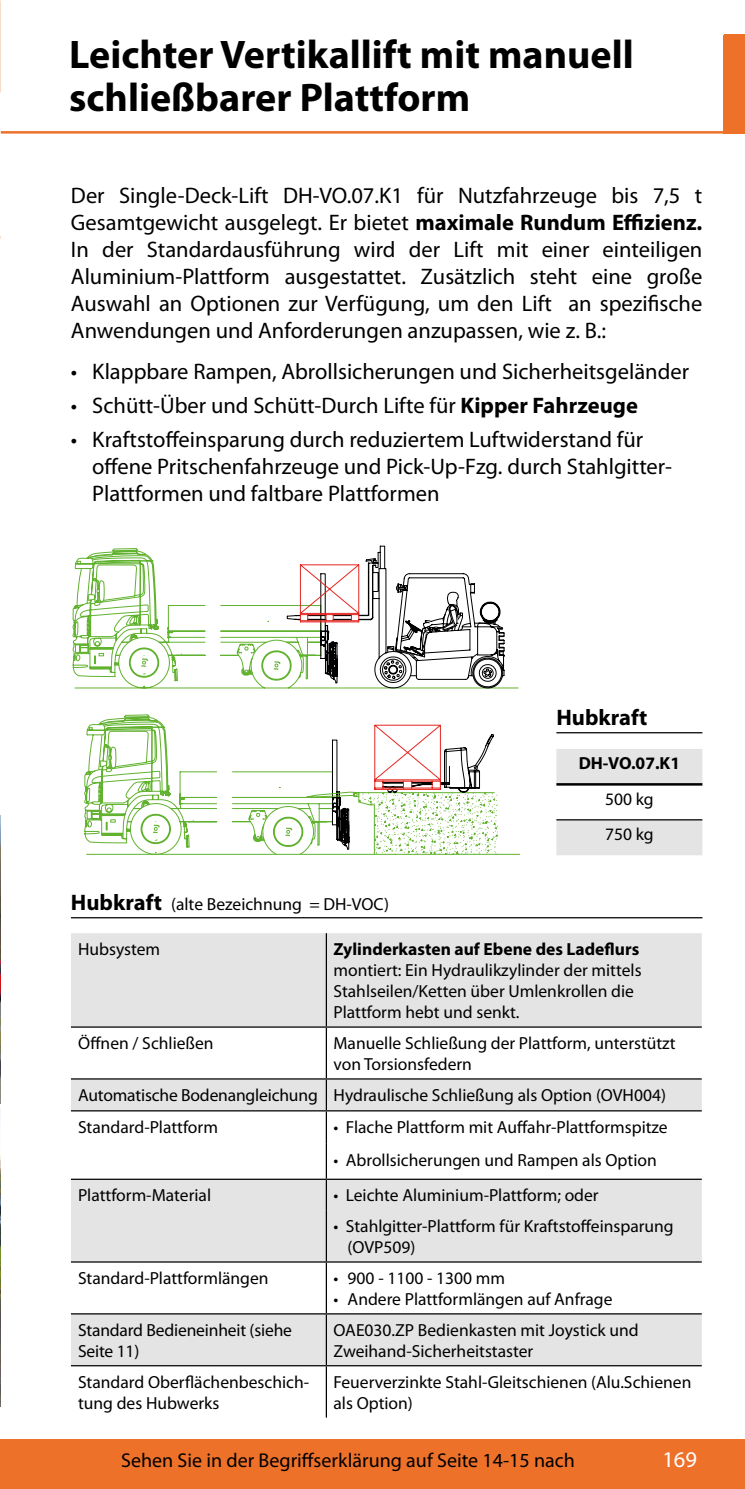
<style>
.page{position:relative;width:745px;height:1489px;background:#fff}
.page>*{position:absolute;margin:0;border:0;box-sizing:border-box;transform-origin:0 0}
.t1{font:700 40px/42.5px "Myriad Pro";color:#000}
.t2{font:22.5px/27px "Myriad Pro";color:#000;text-align:justify}
.t3{font:700 22.5px "Myriad Pro";color:#000}
.t4{font:22.5px "Myriad Pro";color:#fff}
.t5{font:20px "Myriad Pro";color:#000}
.t6{font:17.5px/21px "Myriad Pro";color:#000}
.t7{font:700 17.5px "Myriad Pro";color:#000}
.s1{font-weight:700}
.s2{font-weight:700;font-size:22.5px}
</style>
<div class="page">
<div style="left:0;top:1439px;width:744px;height:49px;background:#ee712a"></div>
<img style="left:0;top:815px;width:1px;height:288px">
<img style="left:0;top:1155px;width:1px;height:251px">
<hr style="left:1px;top:131px;width:743px;height:3px;background:#ee712a">
<hr style="left:556px;top:732px;width:146px;height:1px;background:#000">
<svg style="left:556px;top:749px;width:146px;height:106px"></svg>
<hr style="left:556px;top:783px;width:146px;height:2px;background:#000">
<hr style="left:556px;top:819px;width:146px;height:1px;background:#000">
<hr style="left:71px;top:917px;width:631px;height:1px;background:#000">
<div style="left:71px;top:933px;width:630px;height:93px;background:#e4e4e4"></div>
<div style="left:71px;top:1079px;width:630px;height:285px;background:#e4e4e4"></div>
<svg style="left:71px;top:1111px;width:630px;height:202px"></svg>
<svg style="left:71px;top:1366px;width:630px;height:1px"></svg>
<hr style="left:325px;top:933px;width:2px;height:93px;background:#000">
<hr style="left:71px;top:1026px;width:255px;height:1px;background:#000">
<hr style="left:326px;top:1026px;width:375px;height:1px;background:#000">
<hr style="left:325px;top:1027px;width:2px;height:51px;background:#000">
<hr style="left:325px;top:1079px;width:2px;height:31px;background:#000">
<hr style="left:71px;top:1110px;width:255px;height:1px;background:#000">
<hr style="left:326px;top:1110px;width:375px;height:1px;background:#000">
<hr style="left:325px;top:1111px;width:2px;height:32px;background:#000">
<hr style="left:325px;top:1143px;width:2px;height:35px;background:#000">
<hr style="left:71px;top:1178px;width:255px;height:1px;background:#000">
<hr style="left:326px;top:1178px;width:375px;height:1px;background:#000">
<hr style="left:325px;top:1179px;width:2px;height:30px;background:#000">
<hr style="left:325px;top:1209px;width:2px;height:52px;background:#000">
<hr style="left:71px;top:1261px;width:255px;height:1px;background:#000">
<hr style="left:326px;top:1261px;width:375px;height:1px;background:#000">
<hr style="left:325px;top:1262px;width:2px;height:51px;background:#000">
<hr style="left:71px;top:1313px;width:255px;height:1px;background:#000">
<hr style="left:326px;top:1313px;width:375px;height:1px;background:#000">
<hr style="left:325px;top:1314px;width:2px;height:50px;background:#000">
<hr style="left:325px;top:1366px;width:2px;height:51px;background:#000">
<hr style="left:71px;top:1078px;width:255px;height:1px;background:#000">
<hr style="left:326px;top:1078px;width:375px;height:1px;background:#000">
<hr style="left:71px;top:1364px;width:255px;height:2px;background:#000">
<hr style="left:326px;top:1364px;width:375px;height:2px;background:#000">
<div style="left:723px;top:35px;width:21px;height:98px;background:#ee712a"></div>
<hr style="left:87px;top:853px;width:432px;height:1px;background:#61b22f">
<svg style="left:72px;top:545px;width:432px;height:310px"></svg>
<h1 class="t1" style="left:69px;top:32px;width:565px">Leichter Vertikallift mit manuell schließbarer Plattform</h1>
<p class="t2" style="left:71px;top:181px;width:632px">Der Single-Deck-Lift DH-VO.07.K1 für Nutzfahrzeuge bis 7,5 t Gesamtgewicht ausgelegt. Er bietet <span class="s1">maximale Rundum Effizienz.<br></span>In der Standardausführung wird der Lift mit einer einteiligen Aluminium-Plattform ausgestattet. Zusätzlich steht eine große Auswahl an Optionen zur Verfügung, um den Lift an spezifische Anwendungen und Anforderungen anzupassen, wie z. B.:</p>
<p class="t2" style="left:71px;top:357px;width:619px">• Klappbare Rampen, Abrollsicherungen und Sicherheitsgeländer</p>
<p class="t2" style="left:71px;top:391px;width:568px">• Schütt-Über und Schütt-Durch Lifte für <span class="s1">Kipper Fahrzeuge</span></p>
<p class="t2" style="left:92px;top:425px;width:581px;text-align:left;text-indent:-21px">• Kraftstoffeinsparung durch reduziertem Luftwiderstand für offene Pritschenfahrzeuge und Pick-Up-Fzg. durch Stahlgitter-<br>Plattformen und faltbare Plattformen</p>
<p class="t6" style="left:71px;top:893px;width:319px"><span class="s2">Hubkraft</span> (alte Bezeichnung = DH-VOC)</p>
<p class="t3" style="left:556px;top:702px;width:92px">Hubkraft</p>
<p class="t7" style="left:578px;top:751px;width:103px">DH-VO.07.K1</p>
<p class="t6" style="left:604px;top:780px;width:50px;line-height:35.5px">500 kg<br>750 kg</p>
<p class="t6" style="left:78px;top:938px;width:84px">Hubsystem</p>
<p class="t7" style="left:333px;top:937px;width:307px">Zylinderkasten auf Ebene des Ladeflurs</p>
<p class="t6" style="left:333px;top:959px;width:309px">montiert: Ein Hydraulikzylinder der mittels<br>Stahlseilen/Ketten über Umlenkrollen die<br>Plattform hebt und senkt.</p>
<p class="t6" style="left:78px;top:1032px;width:137px">Öffnen / Schließen</p>
<p class="t6" style="left:333px;top:1032px;width:343px">Manuelle Schließung der Plattform, unterstützt von Torsionsfedern</p>
<p class="t6" style="left:78px;top:1078px;width:589px;line-height:32px">Automatische Bodenangleichung Hydraulische Schließung als Option (OVH004)<br>Standard-Plattform</p>
<p class="t6" style="left:333px;top:1116px;width:335px">• Flache Plattform mit Auffahr-Plattformspitze</p>
<p class="t6" style="left:333px;top:1149px;width:324px">• Abrollsicherungen und Rampen als Option</p>
<p class="t6" style="left:78px;top:1184px;width:134px">Plattform-Material</p>
<p class="t6" style="left:333px;top:1184px;width:266px">• Leichte Aluminium-Plattform; oder</p>
<p class="t6" style="left:347px;top:1215px;width:327px;text-indent:-14px">• Stahlgitter-Plattform für Kraftstoffeinsparung (OVP509)</p>
<p class="t6" style="left:78px;top:1267px;width:192px">Standard-Plattformlängen</p>
<p class="t6" style="left:333px;top:1267px;width:173px">• 900 - 1100 - 1300 mm</p>
<p class="t6" style="left:333px;top:1288px;width:280px">• Andere Plattformlängen auf Anfrage</p>
<p class="t6" style="left:78px;top:1318px;width:215px">Standard Bedieneinheit (siehe<br>Seite 11)</p>
<p class="t6" style="left:333px;top:1318px;width:307px">OAE030.ZP Bedienkasten mit Joystick und<br>Zweihand-Sicherheitstaster</p>
<p class="t6" style="left:78px;top:1370px;width:232px">Standard Oberflächenbeschich&shy;tung des Hubwerks</p>
<p class="t6" style="left:333px;top:1370px;width:359px">Feuerverzinkte Stahl-Gleitschienen (Alu.Schienen als Option)</p>
<p class="t5" style="left:121px;top:1447px;width:455px">Sehen Sie in der Begriffserklärung auf Seite 14-15 nach</p>
<p class="t4" style="left:662px;top:1445px;width:36px">169</p>
</div>
